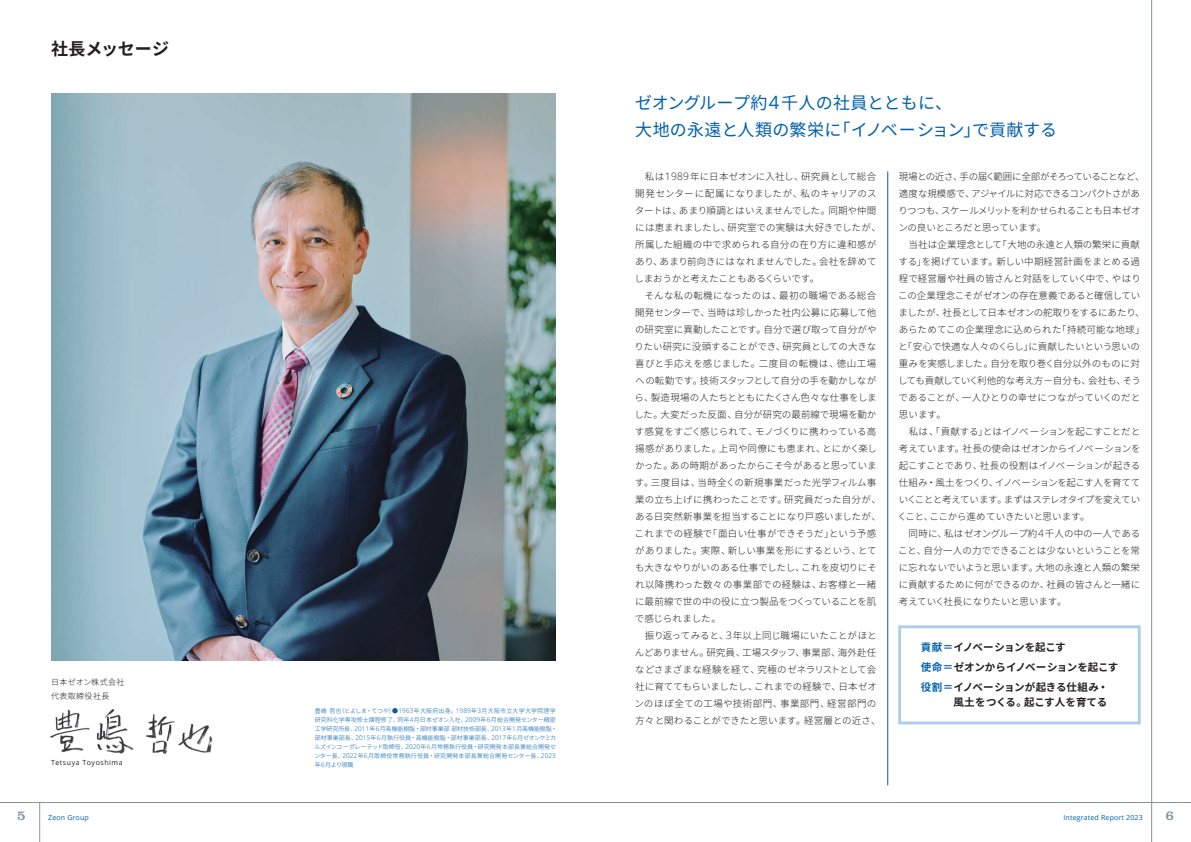
<style>
.page{position:relative;width:1191px;height:842px;background:#fff}
.page>*{position:absolute;margin:0;border:0;box-sizing:border-box;transform-origin:0 0}
.t1{font:17px/27px "Noto Sans CJ Kjp";letter-spacing:.01em;color:#0160ae}
.t2{font:700 17px "Noto Sans CJ Kjp";letter-spacing:-.005em;color:#231f20}
.t3{font:14px "Clarendon LT Std";color:#83969f}
.t4{font:700 10.5px/19.8px "Noto Sans CJ Kjp";letter-spacing:-.01em;color:#231f20}
.t5{font:300 9.5px/17px "Noto Sans CJ Kjp";color:#231f20}
.t6{font:300 8px/14px "Noto Sans CJ Kjp";letter-spacing:.05em;color:#231f20}
.t7{font:7px "Open Sans";letter-spacing:.025em;color:#0160ae}
.t8{font:7px "Open Sans";letter-spacing:.08em;color:#231f20}
.t9{font:300 6px/9px "Noto Sans CJ Kjp";color:#0160ae}
.s1{font-family:"Open Sans";font-size:6.5px}
.s2{font-family:"Open Sans";font-size:18.4px}
.s3{font-family:"Open Sans";font-size:10.3px}
.s4{color:#0160ae}
</style>
<div class="page">
<img style="left:51px;top:94px;width:505px;height:566px">
<img style="left:50px;top:709px;width:163px;height:45px">
<hr style="left:887px;top:171px;width:1px;height:614px;background:#0160ae">
<div style="left:898px;top:625px;width:242px;height:99px;border:3px solid #acceec"></div>
<hr style="left:0;top:802px;width:1191px;height:1px;background:#83969f">
<hr style="left:40px;top:802px;width:1px;height:40px;background:#83969f">
<hr style="left:1151px;top:0;width:1px;height:842px;background:#83969f">
<h1 class="t2" style="left:51px;top:39px;width:119px">社長メッセージ</h1>
<p class="t6" style="left:51px;top:675px;width:75px">日本ゼオン株式会社代表取締役社長</p>
<p class="t8" style="left:51px;top:758px;width:73px">Tetsuya Toyoshima</p>
<p class="t9" style="left:314px;top:706px;width:244px">豊嶋哲也（とよしま・てつや）●<span class="s1">1963</span>年大阪府出身。<span class="s1">1989</span>年<span class="s1">3</span>月大阪市立大学大学院理学研究科化学専攻修士課程修了、同年<span class="s1">4</span>月日本ゼオン入社、<span class="s1">2009</span>年<span class="s1">6</span>月総合開発センター精密工学研究所長、<span class="s1">2011</span>年<span class="s1">6</span>月高機能樹脂・部材事業部部材技術部長、<span class="s1">2013</span>年<span class="s1">1</span>月高機能樹脂・部材事業部長、<span class="s1">2015</span>年<span class="s1">6</span>月執行役員・高機能樹脂・部材事業部長、<span class="s1">2017</span>年<span class="s1">6</span>月ゼオンケミカルズインコーポレーテッド取締役、<span class="s1">2020</span>年<span class="s1">6</span>月常務執行役員・研究開発本部長兼総合開発センター長、<span class="s1">2022</span>年<span class="s1">6</span>月取締役常務執行役員・研究開発本部長兼総合開発センター長、<span class="s1">2023</span>年<span class="s1">6</span>月より現職</p>
<h1 class="t1" style="left:635px;top:89px;width:423px">ゼオングループ約<span class="s2">4</span>千人の社員とともに、<br>大地の永遠と人類の繁栄に「イノベーション」で貢献する</h1>
<p class="t5" style="left:634px;top:168px;width:248px">　私は<span class="s3">1989</span>年に日本ゼオンに入社し、研究員として総合開発センターに配属になりましたが、私のキャリアのスタートは、あまり順調とはいえませんでした。同期や仲間には恵まれましたし、研究室での実験は大好きでしたが、所属した組織の中で求められる自分の在り方に違和感があり、あまり前向きにはなれませんでした。会社を辞めてしまおうかと考えたこともあるくらいです。<br>　そんな私の転機になったのは、最初の職場である総合開発センターで、当時は珍しかった社内公募に応募して他の研究室に異動したことです。自分で選び取って自分がやりたい研究に没頭することができ、研究員としての大きな喜びと手応えを感じました。二度目の転機は、徳山工場への転勤です。技術スタッフとして自分の手を動かしながら、製造現場の人たちとともにたくさん色々な仕事をしました。大変だった反面、自分が研究の最前線で現場を動かす感覚をすごく感じられて、モノづくりに携わっている高揚感がありました。上司や同僚にも恵まれ、とにかく楽しかった。あの時期があったからこそ今があると思っています。三度目は、当時全くの新規事業だった光学フィルム事業の立ち上げに携わったことです。研究員だった自分が、ある日突然新事業を担当することになり戸惑いましたが、これまでの経験で「面白い仕事ができそうだ」という予感がありました。実際、新しい事業を形にするという、とても大きなやりがいのある仕事でしたし、これを皮切りにそれ以降携わった数々の事業部での経験は、お客様と一緒に最前線で世の中の役に立つ製品をつくっていることを肌で感じられました。<br>　振り返ってみると、<span class="s3">3</span>年以上同じ職場にいたことがほとんどありません。研究員、工場スタッフ、事業部、海外赴任などさまざまな経験を経て、究極のゼネラリストとして会社に育ててもらいましたし、これまでの経験で、日本ゼオンのほぼ全ての工場や技術部門、事業部門、経営部門の方々と関わることができたと思います。経営層との近さ、</p>
<p class="t5" style="left:897px;top:168px;width:248px">現場との近さ、手の届く範囲に全部がそろっていることなど、適度な規模感で、アジャイルに対応できるコンパクトさがありつつも、スケールメリットを利かせられることも日本ゼオンの良いところだと思っています。<br>　当社は企業理念として「大地の永遠と人類の繁栄に貢献する」を掲げています。新しい中期経営計画をまとめる過程で経営層や社員の皆さんと対話をしていく中で、やはりこの企業理念こそがゼオンの存在意義であると確信していましたが、社長として日本ゼオンの舵取りをするにあたり、あらためてこの企業理念に込められた「持続可能な地球」と「安心で快適な人々のくらし」に貢献したいという思いの重みを実感しました。自分を取り巻く自分以外のものに対しても貢献していく利他的な考え方－自分も、会社も、そうであることが、一人ひとりの幸せにつながっていくのだと思います。<br>　私は、「貢献する」とはイノベーションを起こすことだと考えています。社長の使命はゼオンからイノベーションを起こすことであり、社長の役割はイノベーションが起きる仕組み・風土をつくり、イノベーションを起こす人を育てていくことと考えています。まずはステレオタイプを変えていくこと、ここから進めていきたいと思います。<br>　同時に、私はゼオングループ約<span class="s3">4</span>千人の中の一人であること、自分一人の力でできることは少ないということを常に忘れないでいようと思います。大地の永遠と人類の繁栄に貢献するために何ができるのか、社員の皆さんと一緒に考えていく社長になりたいと思います。</p>
<p class="t4" style="left:921px;top:638px;width:199px"><span class="s4">貢献＝</span>イノベーションを起こす<br><span class="s4">使命＝</span>ゼオンからイノベーションを起こす<span class="s4">役割＝</span>イノベーションが起きる仕組み・</p>
<p class="t4" style="left:953px;top:693px;width:155px">風土をつくる。起こす人を育てる</p>
<h2 class="t3" style="left:17px;top:807px;width:10px">5</h2>
<p class="t7" style="left:48px;top:812px;width:42px">Zeon Group</p>
<p class="t7" style="left:1063px;top:812px;width:81px">Integrated Report 2023</p>
<h2 class="t3" style="left:1165px;top:807px;width:10px">6</h2>
</div>
